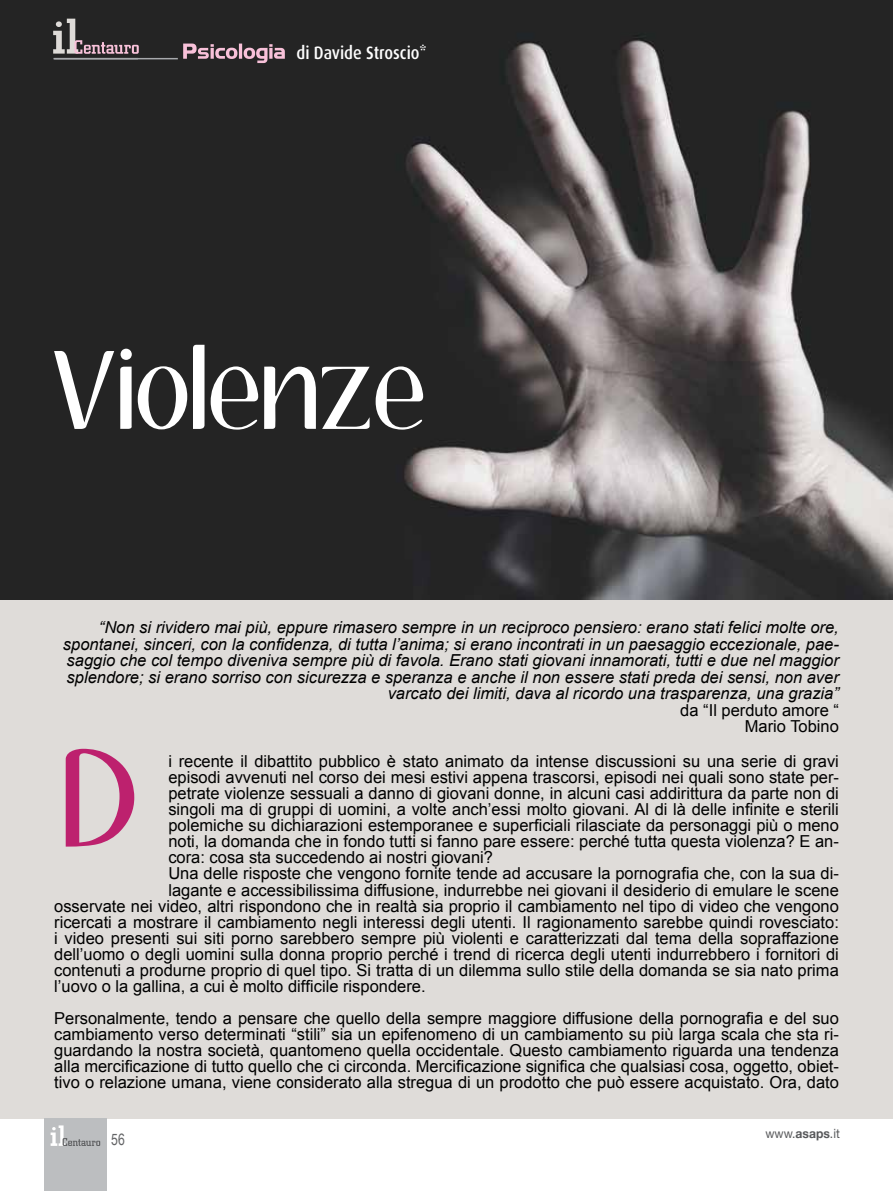
<style>
.page{position:relative;width:893px;height:1191px;background:#fff}
.page>*{position:absolute;margin:0;border:0;box-sizing:border-box;transform-origin:0 0}
.t1{font:97.65px "Aubrey";letter-spacing:.01em;color:#fff}
.t2{font:500 18px "Dax";color:#fff;scale:.9 1}
.t3{font:16.5px/16px "Arial";color:#000;text-align:right}
.t4{font:italic 16.5px/16.5px "Arial";color:#000;text-align:right}
.t5{font:15.75px "Arial Narrow";color:#636466;scale:.95 1}
.t6{font:12.75px "Helvetica Neue";color:#58595b;scale:.95 1}
.s1{font-weight:700}
</style>
<div class="page">
<div style="left:0;top:0;width:893px;height:1118px;background:#dfdcd9"></div>
<img style="left:0;top:0;width:893px;height:600px">
<div style="left:45px;top:1118px;width:62px;height:73px;background:#bcbec0"></div>
<svg style="left:51px;top:1125px;width:49px;height:21px"></svg>
<svg style="left:53px;top:19px;width:86px;height:35px;background:#554e51"></svg>
<hr style="left:53px;top:58px;width:85px;height:1px;background:#a7a9ac">
<svg style="left:183px;top:44px;width:102px;height:19px;background:#78626c"></svg>
<hr style="left:54px;top:58px;width:124px;height:1px;background:#a7a9ac">
<svg style="left:66px;top:748px;width:68px;height:98px"></svg>
<p class="t2" style="left:296px;top:43px;width:146px">di Davide Stroscio*</p>
<h1 class="t1" style="left:54px;top:340px;width:376px">Violenze</h1>
<p class="t4" style="left:63px;top:619px;width:777px">“Non si rividero mai più, eppure rimasero sempre in un reciproco pensiero: erano stati felici molte ore, spontanei, sinceri, con la confidenza, di tutta l’anima; si erano incontrati in un paesaggio eccezionale, pae&shy;saggio che col tempo diveniva sempre più di favola. Erano stati giovani innamorati, tutti e due nel maggior splendore; si erano sorriso con sicurezza e speranza e anche il non essere stati preda dei sensi, non aver varcato dei limiti, dava al ricordo una trasparenza, una grazia”</p>
<p class="t3" style="left:680px;top:701px;width:160px;line-height:16.5px">da “Il perduto amore “<br>Mario Tobino</p>
<p class="t3" style="left:168px;top:753px;width:672px">i recente il dibattito pubblico è stato animato da intense discussioni su una serie di gravi</p>
<p class="t3" style="left:168px;top:769px;width:672px">episodi avvenuti nel corso dei mesi estivi appena trascorsi, episodi nei quali sono state per-</p>
<p class="t3" style="left:168px;top:785px;width:672px">petrate violenze sessuali a danno di giovani donne, in alcuni casi addirittura da parte non di</p>
<p class="t3" style="left:168px;top:801px;width:672px">singoli ma di gruppi di uomini, a volte anch’essi molto giovani. Al di là delle infinite e sterili</p>
<p class="t3" style="left:168px;top:817px;width:672px">polemiche su dichiarazioni estemporanee e superficiali rilasciate da personaggi più o meno</p>
<p class="t3" style="left:168px;top:833px;width:672px">noti, la domanda che in fondo tutti si fanno pare essere: perché tutta questa violenza? E an-</p>
<p class="t3" style="left:168px;top:849px;width:326px">cora: cosa sta succedendo ai nostri giovani?</p>
<p class="t3" style="left:168px;top:865px;width:672px">Una delle risposte che vengono fornite tende ad accusare la pornografia che, con la sua di-</p>
<p class="t3" style="left:168px;top:882px;width:672px">lagante e accessibilissima diffusione, indurrebbe nei giovani il desiderio di emulare le scene</p>
<p class="t3" style="left:54px;top:898px;width:786px">osservate nei video, altri rispondono che in realtà sia proprio il cambiamento nel tipo di video che vengono</p>
<p class="t3" style="left:54px;top:914px;width:786px">ricercati a mostrare il cambiamento negli interessi degli utenti. Il ragionamento sarebbe quindi rovesciato:</p>
<p class="t3" style="left:54px;top:930px;width:786px">i video presenti sui siti porno sarebbero sempre più violenti e caratterizzati dal tema della sopraffazione</p>
<p class="t3" style="left:54px;top:946px;width:786px">dell’uomo o degli uomini sulla donna proprio perché i trend di ricerca degli utenti indurrebbero i fornitori di</p>
<p class="t3" style="left:54px;top:962px;width:786px">contenuti a produrne proprio di quel tipo. Si tratta di un dilemma sullo stile della domanda se sia nato prima</p>
<p class="t3" style="left:54px;top:978px;width:373px">l’uovo o la gallina, a cui è molto difficile rispondere.</p>
<p class="t3" style="left:54px;top:1010px;width:786px;text-align:justify">Personalmente, tendo a pensare che quello della sempre maggiore diffusione della pornografia e del suo cambiamento verso determinati “stili” sia un epifenomeno di un cambiamento su più larga scala che sta ri&shy;guardando la nostra società, quantomeno quella occidentale. Questo cambiamento riguarda una tendenza alla mercificazione di tutto quello che ci circonda. Mercificazione significa che qualsiasi cosa, oggetto, obiet&shy;tivo o relazione umana, viene considerato alla stregua di un prodotto che può essere acquistato. Ora, dato</p>
<p class="t5" style="left:111px;top:1127px;width:16px">56</p>
<p class="t6" style="left:765px;top:1126px;width:80px">www.<span class="s1">asaps</span>.it</p>
</div>
